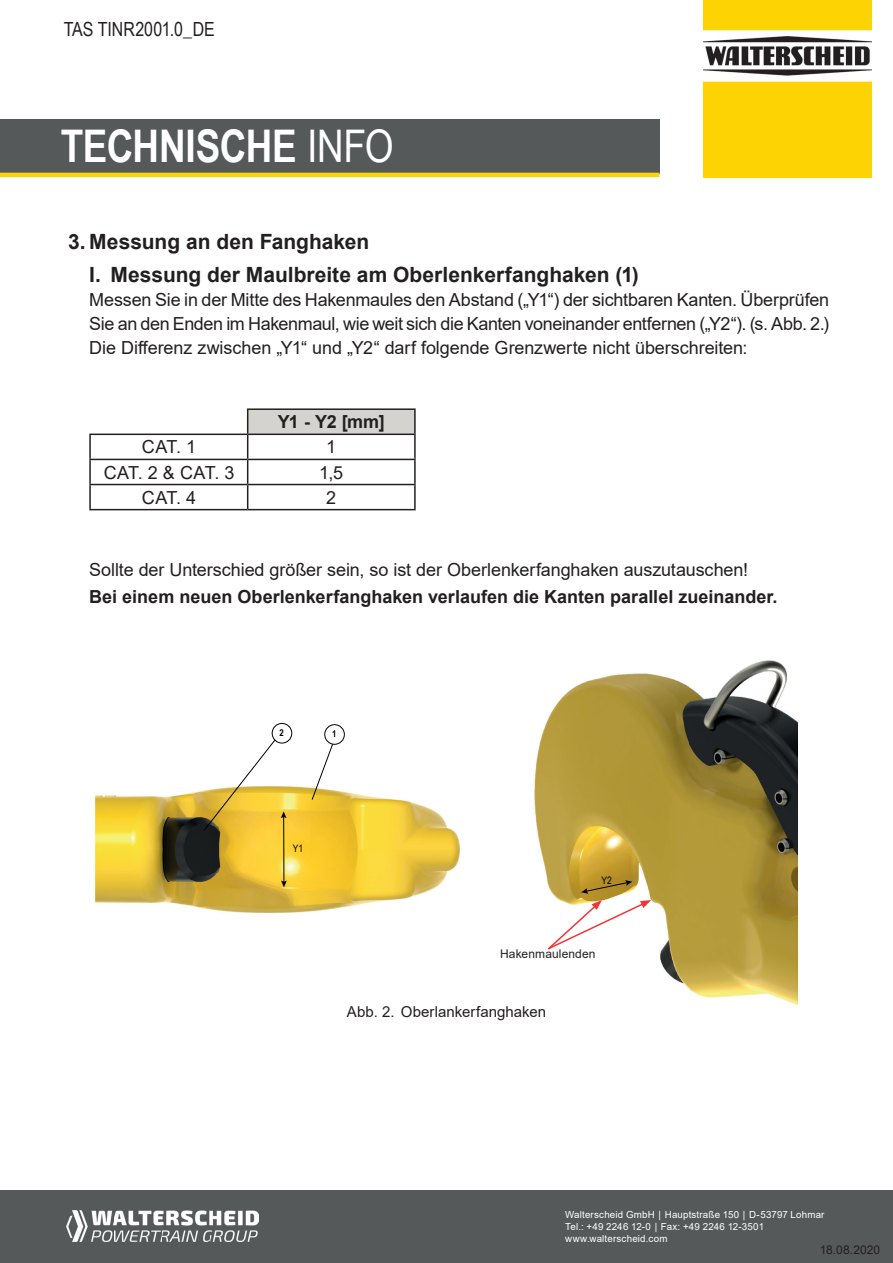
<style>
.page{position:relative;width:893px;height:1263px;background:#fff}
.page>*{position:absolute;margin:0;border:0;box-sizing:border-box;transform-origin:0 0}
.t1{font:700 45px "Arial Narrow";letter-spacing:-.01em;color:#fff}
.t2{font:700 21px/33px "Arial";color:#231f20}
.t3{font:19.5px "Arial Narrow";color:#231f20}
.t4{font:18px/24px "Arial";letter-spacing:-.005em;color:#231f20;text-align:justify}
.t5{font:700 18px "Arial";color:#231f20}
.t6{font:15px "Arial";letter-spacing:.005em;color:#231f20}
.t7{font:12px "Arial";letter-spacing:.01em;color:#231f20}
.t8{font:10.35px "Arial Narrow";color:#000001}
.t9{font:9.75px/12px "Arial";letter-spacing:.02em;color:#fff}
.t10{font:700 9.45px "Arial Narrow";color:#000001}
.s1{font-weight:400}
</style>
<div class="page">
<div style="left:0;top:119px;width:659px;height:54px;background:#55595a"></div>
<hr style="left:0;top:173px;width:659px;height:4px;background:#fed304">
<div style="left:0;top:1191px;width:893px;height:72px;background:#55595a"></div>
<img style="left:66px;top:1210px;width:192px;height:31px">
<img style="left:703px;top:0;width:169px;height:178px">
<hr style="left:414px;top:410px;width:2px;height:24px;background:#231f20">
<hr style="left:414px;top:435px;width:2px;height:24px;background:#231f20">
<hr style="left:89px;top:460px;width:2px;height:24px;background:#231f20">
<hr style="left:414px;top:460px;width:2px;height:24px;background:#231f20">
<hr style="left:89px;top:484px;width:159px;height:1px;background:#231f20">
<hr style="left:89px;top:485px;width:2px;height:24px;background:#231f20">
<hr style="left:248px;top:484px;width:168px;height:1px;background:#231f20">
<hr style="left:414px;top:485px;width:2px;height:24px;background:#231f20">
<hr style="left:89px;top:509px;width:159px;height:1px;background:#231f20">
<hr style="left:248px;top:509px;width:168px;height:1px;background:#231f20">
<hr style="left:89px;top:434px;width:159px;height:1px;background:#231f20">
<hr style="left:89px;top:435px;width:2px;height:24px;background:#231f20">
<hr style="left:89px;top:459px;width:159px;height:1px;background:#231f20">
<hr style="left:248px;top:459px;width:168px;height:1px;background:#231f20">
<hr style="left:247px;top:408px;width:169px;height:2px;background:#231f20">
<svg style="left:90px;top:410px;width:325px;height:100px"></svg>
<hr style="left:248px;top:434px;width:168px;height:1px;background:#231f20">
<img style="left:534px;top:660px;width:263px;height:345px">
<img style="left:95px;top:786px;width:366px;height:127px">
<svg style="left:311px;top:742px;width:23px;height:58px"></svg>
<div style="left:272px;top:723px;width:20px;height:20px;border:1px solid #000001;border-radius:50%"></div>
<div style="left:324px;top:724px;width:21px;height:20px;border:1px solid #000001;border-radius:50%"></div>
<svg style="left:581px;top:880px;width:51px;height:14px"></svg>
<hr style="left:283px;top:816px;width:1px;height:67px;background:#000001">
<svg style="left:204px;top:739px;width:83px;height:92px"></svg>
<svg style="left:281px;top:880px;width:6px;height:7px"></svg>
<svg style="left:546px;top:900px;width:105px;height:51px"></svg>
<p class="t3" style="left:64px;top:15px;width:153px">TAS TINR2001.0_DE</p>
<h1 class="t1" style="left:61px;top:112px;width:334px">TECHNISCHE <span class="s1">INFO</span></h1>
<p class="t2" style="left:89px;top:226px;width:551px;text-indent:-21px">3. Messung an den Fanghaken<br>I. Messung der Maulbreite am Oberlenkerfanghaken (1)</p>
<p class="t4" style="left:89px;top:288px;width:741px">Messen Sie in der Mitte des Hakenmaules den Abstand („Y1“) der sichtbaren Kanten. Überprüfen Sie an den Enden im Hakenmaul, wie weit sich die Kanten voneinander entfernen („Y2“). (s. Abb. 2.)<br>Die Differenz zwischen „Y1“ und „Y2“ darf folgende Grenzwerte nicht überschreiten:</p>
<p class="t5" style="left:278px;top:409px;width:108px">Y1 - Y2 [mm]</p>
<p class="t4" style="left:142px;top:435px;width:56px">CAT. 1</p>
<p class="t4" style="left:326px;top:435px;width:12px">1</p>
<p class="t4" style="left:104px;top:460px;width:132px">CAT. 2 &amp; CAT. 3</p>
<p class="t4" style="left:319px;top:460px;width:26px">1,5</p>
<p class="t4" style="left:142px;top:485px;width:56px">CAT. 4</p>
<p class="t4" style="left:326px;top:485px;width:12px">2</p>
<p class="t4" style="left:89px;top:558px;width:660px">Sollte der Unterschied größer sein, so ist der Oberlenkerfanghaken auszutauschen!</p>
<p class="t5" style="left:89px;top:584px;width:690px">Bei einem neuen Oberlenkerfanghaken verlaufen die Kanten parallel zueinander.</p>
<p class="t10" style="left:280px;top:725px;width:6px">2</p>
<p class="t10" style="left:332px;top:727px;width:6px">1</p>
<p class="t8" style="left:293px;top:841px;width:12px">Y1</p>
<p class="t8" style="left:602px;top:872px;width:12px">Y2</p>
<p class="t7" style="left:500px;top:946px;width:97px">Hakenmaulenden</p>
<p class="t6" style="left:347px;top:1002px;width:201px">Abb. 2. Oberlankerfanghaken</p>
<p class="t9" style="left:565px;top:1208px;width:261px">Walterscheid GmbH | Hauptstraße 150 | D-53797 Lohmar<br>Tel.: +49 2246 12-0 | Fax: +49 2246 12-3501 www.walterscheid.com</p>
<p class="t7" style="left:820px;top:1242px;width:62px">18.08.2020</p>
</div>
